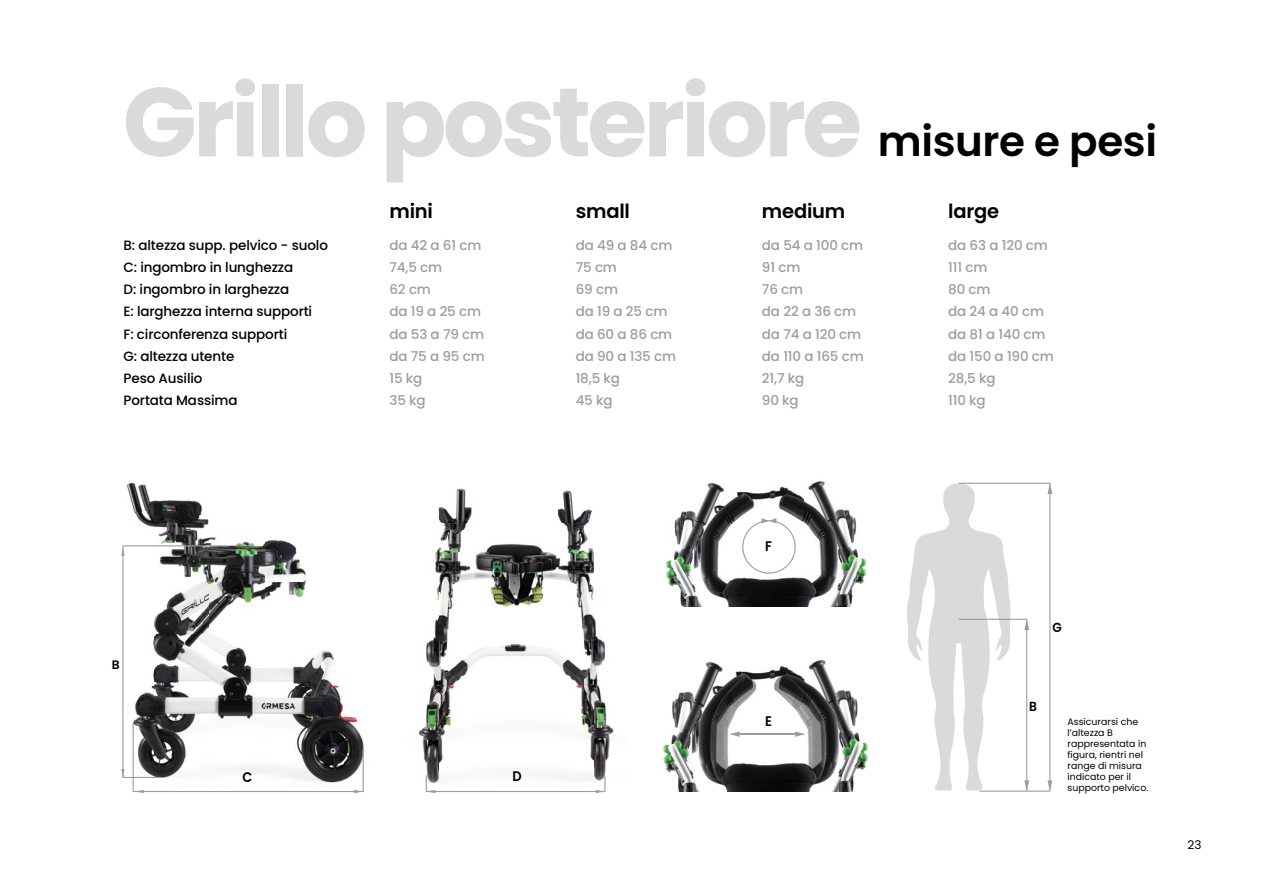
<style>
.page{position:relative;width:1263px;height:893px;background:#fff}
.page>*{position:absolute;margin:0;border:0;box-sizing:border-box;transform-origin:0 0}
.t1{font:700 97.5px "Poppins";letter-spacing:-.04em;color:#dadada}
.t2{font:600 42px "Poppins";letter-spacing:-.01em;color:#000}
.t3{font:600 19.5px "Poppins";letter-spacing:-.01em;color:#000}
.t4{font:600 13.95px "Poppins";color:#000;scale:.92 1}
.t5{font:500 13.5px/22.2px "Poppins";letter-spacing:-.01em;color:#9d9d9c}
.t6{font:500 13.5px/22.2px "Poppins";letter-spacing:-.01em;color:#000}
.t7{font:600 13.2px "Poppins";color:#000;scale:.92 1}
.t8{font:600 12.3px "Poppins";color:#000}
.t9{font:12px "Poppins";color:#000}
.t10{font:9.45px/10.9px "Poppins";color:#000}
</style>
<div class="page">
<img style="left:419px;top:488px;width:195px;height:304px">
<img style="left:127px;top:482px;width:166px;height:63px">
<img style="left:665px;top:481px;width:202px;height:125px">
<img style="left:663px;top:661px;width:206px;height:130px">
<svg style="left:426px;top:775px;width:179px;height:18px"></svg>
<svg style="left:121px;top:545px;width:243px;height:248px"></svg>
<svg style="left:742px;top:518px;width:54px;height:56px"></svg>
<svg style="left:795px;top:731px;width:10px;height:6px"></svg>
<svg style="left:729px;top:731px;width:10px;height:6px"></svg>
<hr style="left:735px;top:733px;width:64px;height:2px;background:#9d9d9c">
<svg style="left:907px;top:483px;width:145px;height:309px"></svg>
<h1 class="t1" style="left:123px;top:66px;width:741px">Grillo posteriore</h1>
<h2 class="t2" style="left:878px;top:117px;width:281px">misure e pesi</h2>
<h3 class="t3" style="left:389px;top:200px;width:45px">mini</h3>
<h3 class="t3" style="left:576px;top:200px;width:56px">small</h3>
<h3 class="t3" style="left:762px;top:200px;width:85px">medium</h3>
<h3 class="t3" style="left:948px;top:200px;width:52px">large</h3>
<p class="t6" style="left:124px;top:234px;width:206px">B: altezza supp. pelvico - suolo<br>C: ingombro in lunghezza<br>D: ingombro in larghezza<br>E: larghezza interna supporti<br>F: circonferenza supporti<br>G: altezza utente<br>Peso Ausilio<br>Portata Massima</p>
<p class="t5" style="left:389px;top:234px;width:97px">da 42 a 61 cm<br>74,5 cm<br>62 cm<br>da 19 a 25 cm da 53 a 79 cm da 75 a 95 cm<br>15 kg<br>35 kg</p>
<p class="t5" style="left:576px;top:234px;width:102px">da 49 a 84 cm<br>75 cm<br>69 cm<br>da 19 a 25 cm da 60 a 86 cm da 90 a 135 cm<br>18,5 kg<br>45 kg</p>
<p class="t5" style="left:762px;top:234px;width:103px">da 54 a 100 cm<br>91 cm<br>76 cm<br>da 22 a 36 cm da 74 a 120 cm da 110 a 165 cm<br>21,7 kg<br>90 kg</p>
<p class="t5" style="left:948px;top:234px;width:107px">da 63 a 120 cm<br>111 cm<br>80 cm<br>da 24 a 40 cm da 81 a 140 cm da 150 a 190 cm<br>28,5 kg<br>110 kg</p>
<p class="t8" style="left:112px;top:658px;width:9px">B</p>
<p class="t4" style="left:242px;top:769px;width:12px">C</p>
<p class="t4" style="left:513px;top:768px;width:12px">D</p>
<p class="t4" style="left:765px;top:538px;width:9px">F</p>
<p class="t4" style="left:765px;top:713px;width:9px">E</p>
<p class="t7" style="left:1052px;top:619px;width:12px">G</p>
<p class="t7" style="left:1029px;top:698px;width:10px">B</p>
<p class="t10" style="left:1067px;top:718px;width:82px">Assicurarsi che l’altezza B rappresentata in figura, rientri nel range di misura indicato per il supporto pelvico.</p>
<p class="t9" style="left:1187px;top:838px;width:15px">23</p>
</div>
